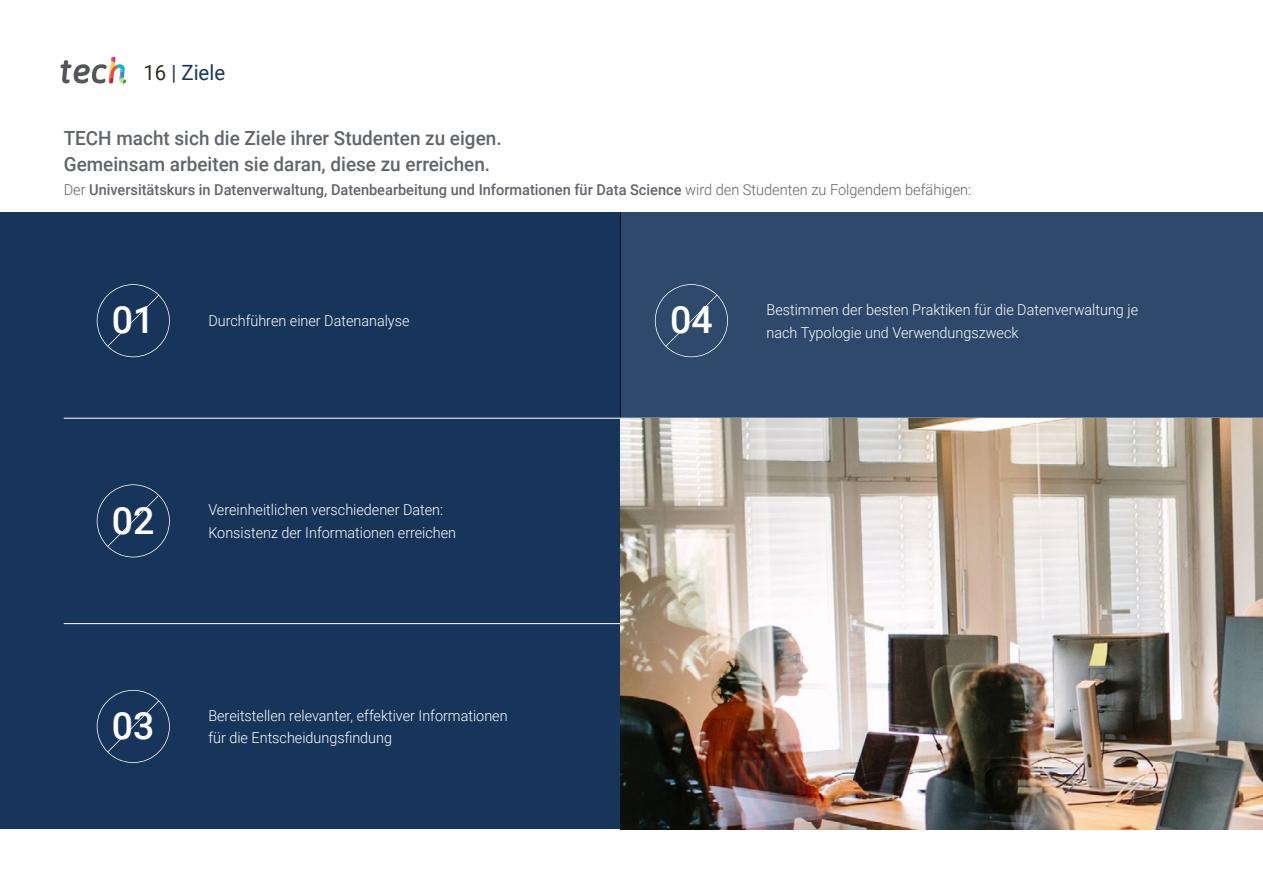
<style>
.page{position:relative;width:1263px;height:893px;background:#fff}
.page>*{position:absolute;margin:0;border:0;box-sizing:border-box;transform-origin:0 0}
.t1{font:500 37.5px "Roboto";color:#fff}
.t2{font:21px "Roboto";color:#1a355c}
.t3{font:500 19.5px/25.5px "Roboto";color:#61646a}
.t4{font:300 15px "Roboto";color:#fff;scale:.96 1}
.t5{font:500 15px "Roboto";color:#61646a}
.s1{color:#312e20}
.s2{font-weight:300}
</style>
<div class="page">
<svg style="left:61px;top:57px;width:65px;height:27px"></svg>
<div style="left:0;top:213px;width:621px;height:616px;background:#17355b"></div>
<div style="left:621px;top:213px;width:642px;height:616px;background:#2e496b"></div>
<svg style="left:97px;top:284px;width:73px;height:73px"></svg>
<hr style="left:64px;top:418px;width:1199px;height:1px;background:#fff">
<hr style="left:64px;top:623px;width:1199px;height:1px;background:#fff">
<svg style="left:97px;top:484px;width:73px;height:73px"></svg>
<svg style="left:97px;top:690px;width:73px;height:73px"></svg>
<svg style="left:655px;top:284px;width:73px;height:73px"></svg>
<img style="left:621px;top:418px;width:642px;height:411px">
<h2 class="t2" style="left:144px;top:57px;width:83px"><span class="s1">16</span> | Ziele</h2>
<h3 class="t3" style="left:64px;top:125px;width:439px">TECH macht sich die Ziele ihrer Studenten zu eigen.<br>Gemeinsam arbeiten sie daran, diese zu erreichen.</h3>
<p class="t5" style="left:64px;top:179px;width:909px"><span class="s2">Der</span> Universitätskurs in Datenverwaltung, Datenbearbeitung und Informationen für Data Science <span class="s2">wird den Studenten zu Folgendem befähigen:</span></p>
<h1 class="t1" style="left:112px;top:294px;width:44px">01</h1>
<p class="t4" style="left:208px;top:310px;width:211px">Durchführen einer Datenanalyse</p>
<h1 class="t1" style="left:112px;top:494px;width:44px">02</h1>
<p class="t4" style="left:208px;top:499px;width:246px">Vereinheitlichen verschiedener Daten:</p>
<p class="t4" style="left:208px;top:522px;width:260px">Konsistenz der Informationen erreichen</p>
<h1 class="t1" style="left:112px;top:699px;width:44px">03</h1>
<p class="t4" style="left:208px;top:705px;width:313px">Bereitstellen relevanter, effektiver Informationen</p>
<p class="t4" style="left:208px;top:727px;width:193px">für die Entscheidungsfindung</p>
<h1 class="t1" style="left:670px;top:294px;width:44px">04</h1>
<p class="t4" style="left:766px;top:299px;width:389px">Bestimmen der besten Praktiken für die Datenverwaltung je</p>
<p class="t4" style="left:766px;top:322px;width:264px">nach Typologie und Verwendungszweck</p>
</div>
